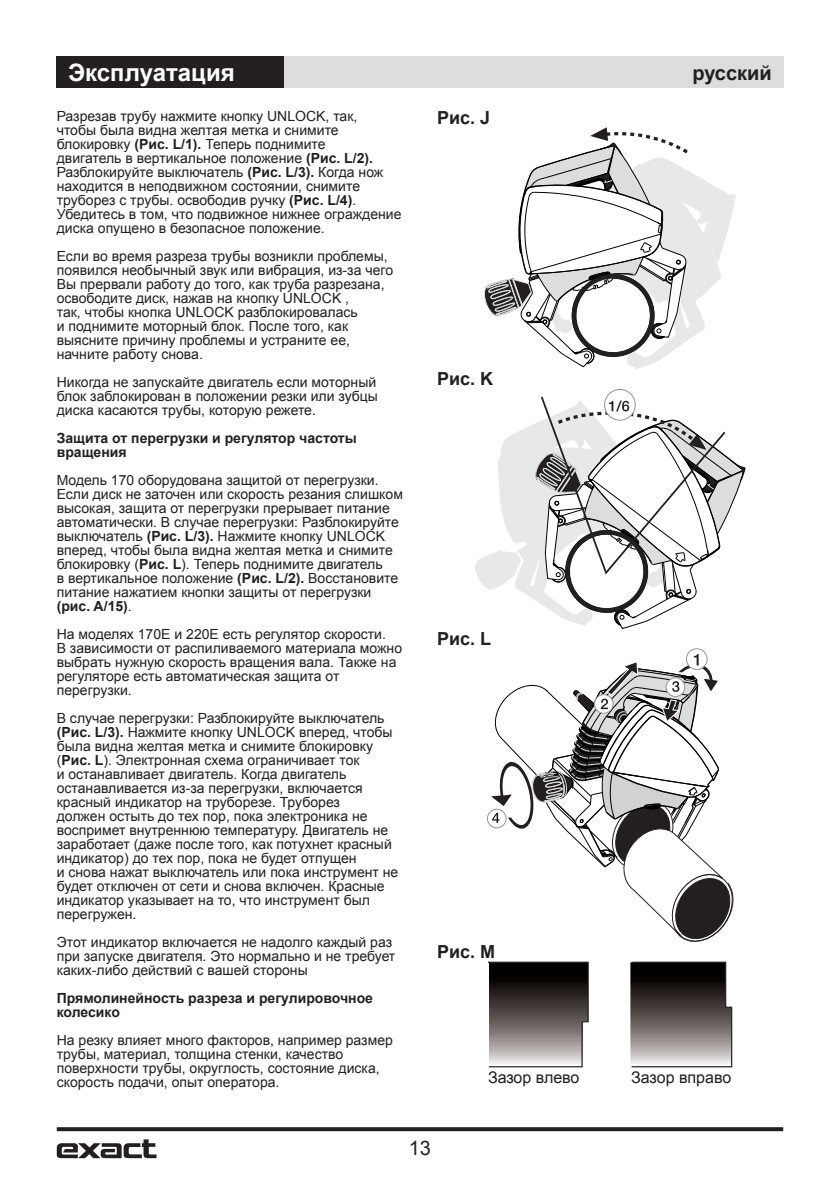
<style>
.page{position:relative;width:840px;height:1191px;background:#fff}
.page>*{position:absolute;margin:0;border:0;box-sizing:border-box;transform-origin:0 0}
.t1{font:700 24px "Arial";color:#fff}
.t2{font:700 20px "Arial";color:#231f20}
.t3{font:20px "Arial";color:#231f20}
.t4{font:700 18px "Arial";color:#231f20}
.t5{font:16px "Arial";color:#231f20}
.t6{font:14px/14px "Arial";color:#231f20}
.t7{font:700 14px/14px "Arial";color:#231f20}
.s1{font-weight:700}
</style>
<div class="page">
<svg style="left:57px;top:1127px;width:725px;height:4px;background:#2d292a"></svg>
<svg style="left:57px;top:1139px;width:99px;height:19px"></svg>
<div style="left:57px;top:57px;width:226px;height:31px;background:#231f20"></div>
<div style="left:283px;top:57px;width:499px;height:31px;background:#dcdddf"></div>
<svg style="left:583px;top:188px;width:152px;height:181px"></svg>
<svg style="left:484px;top:127px;width:233px;height:240px"></svg>
<svg style="left:475px;top:434px;width:39px;height:156px"></svg>
<svg style="left:604px;top:389px;width:31px;height:31px"></svg>
<div style="left:603px;top:389px;width:32px;height:31px;border:1px solid #939598;border-radius:50%"></div>
<svg style="left:514px;top:394px;width:231px;height:235px"></svg>
<svg style="left:487px;top:809px;width:19px;height:19px"></svg>
<div style="left:486px;top:808px;width:20px;height:20px;border:1px solid #939598;border-radius:50%"></div>
<div style="left:685px;top:648px;width:22px;height:22px;border:1px solid #939598;border-radius:50%"></div>
<svg style="left:491px;top:654px;width:243px;height:288px"></svg>
<svg style="left:630px;top:961px;width:101px;height:106px;background:#645f5d"></svg>
<svg style="left:488px;top:961px;width:101px;height:106px;background:#625d5b"></svg>
<h1 class="t1" style="left:68px;top:59px;width:168px">Эксплуатация</h1>
<h2 class="t2" style="left:692px;top:61px;width:81px">русский</h2>
<p class="t6" style="left:57px;top:109px;width:346px">Разрезав трубу нажмите кнопку UNLOCK, так,<br>чтобы была видна желтая метка и снимите блокировку <span class="s1">(Рис. L/1).</span> Теперь поднимите<br>двигатель в вертикальное положение <span class="s1">(Рис. L/2).<br></span>Разблокируйте выключатель <span class="s1">(Рис. L/3).</span> Когда нож находится в неподвижном состоянии, снимите труборез с трубы. освободив ручку <span class="s1">(Рис. L/4)</span>.<br>Убедитесь в том, что подвижное нижнее ограждение диска опущено в безопасное положение.</p>
<p class="t6" style="left:57px;top:249px;width:338px">Если во время разреза трубы возникли проблемы, появился необычный звук или вибрация, из-за чего Вы прервали работу до того, как труба разрезана, освободите диск, нажав на кнопку UNLOCK ,<br>так, чтобы кнопка UNLOCK разблокировалась<br>и поднимите моторный блок. После того, как выясните причину проблемы и устраните ее, начните работу снова.</p>
<p class="t6" style="left:57px;top:375px;width:322px">Никогда не запускайте двигатель если моторный блок заблокирован в положении резки или зубцы диска касаются трубы, которую режете.</p>
<p class="t7" style="left:57px;top:431px;width:301px">Защита от перегрузки и регулятор частоты вращения</p>
<p class="t6" style="left:57px;top:473px;width:347px">Модель 170 оборудована защитой от перегрузки.<br>Если диск не заточен или скорость резания слишком высокая, защита от перегрузки прерывает питание автоматически. В случае перегрузки: Разблокируйте выключатель <span class="s1">(Рис. L/3).</span> Нажмите кнопку UNLOCK вперед, чтобы была видна желтая метка и снимите блокировку (<span class="s1">Рис. L</span>). Теперь поднимите двигатель<br>в вертикальное положение <span class="s1">(Рис. L/2).</span> Восстановите питание нажатием кнопки защиты от перегрузки <span class="s1">(рис. A/15)</span>.</p>
<p class="t6" style="left:57px;top:627px;width:347px">На моделях 170E и 220E есть регулятор скорости.<br>В зависимости от распиливаемого материала можно выбрать нужную скорость вращения вала. Также на регуляторе есть автоматическая защита от перегрузки.</p>
<p class="t6" style="left:57px;top:711px;width:343px">В случае перегрузки: Разблокируйте выключатель <span class="s1">(Рис. L/3).</span> Нажмите кнопку UNLOCK вперед, чтобы была видна желтая метка и снимите блокировку (<span class="s1">Рис. L</span>). Электронная схема ограничивает ток<br>и останавливает двигатель. Когда двигатель останавливается из-за перегрузки, включается красный индикатор на труборезе. Труборез<br>должен остыть до тех пор, пока электроника не воспримет внутреннюю температуру. Двигатель не заработает (даже после того, как потухнет красный индикатор) до тех пор, пока не будет отпущен<br>и снова нажат выключатель или пока инструмент не будет отключен от сети и снова включен. Красные индикатор указывает на то, что инструмент был перегружен.</p>
<p class="t6" style="left:57px;top:935px;width:340px">Этот индикатор включается не надолго каждый раз при запуске двигателя. Это нормально и не требует каких-либо действий с вашей стороны</p>
<p class="t7" style="left:57px;top:991px;width:317px">Прямолинейность разреза и регулировочное колесико</p>
<p class="t6" style="left:57px;top:1033px;width:337px">На резку влияет много факторов, например размер трубы, материал, толщина стенки, качество поверхности трубы, округлость, состояние диска, скорость подачи, опыт оператора.</p>
<p class="t4" style="left:437px;top:107px;width:55px">Рис. J</p>
<p class="t4" style="left:437px;top:369px;width:58px">Рис. K</p>
<p class="t4" style="left:437px;top:628px;width:56px">Рис. L</p>
<p class="t4" style="left:437px;top:941px;width:60px">Рис. M</p>
<p class="t5" style="left:488px;top:1068px;width:93px">Зазор влево</p>
<p class="t5" style="left:631px;top:1068px;width:101px">Зазор вправо</p>
<h2 class="t3" style="left:408px;top:1136px;width:24px">13</h2>
</div>
